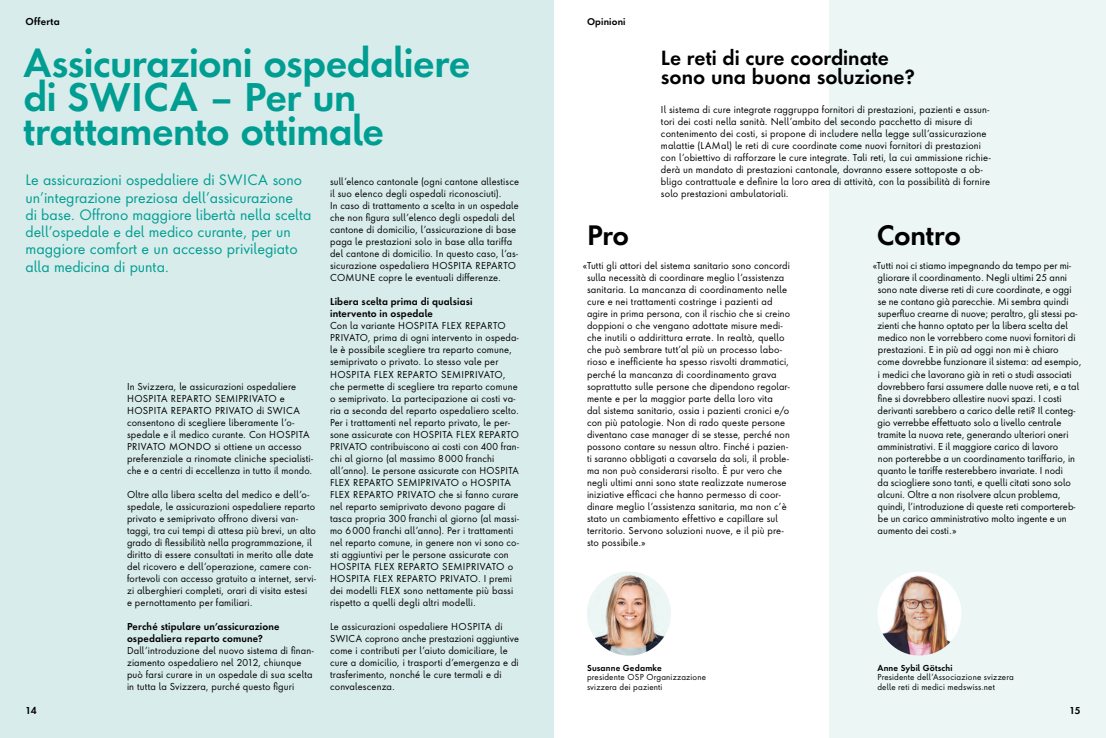
<style>
.page{position:relative;width:1106px;height:738px;background:#fff}
.page>*{position:absolute;margin:0;border:0;box-sizing:border-box;transform-origin:0 0}
.Headline_1_37pt{font:600 37px/34px "Futura Next";letter-spacing:-.015em;color:#009e92}
.Headline_1_37pt-2{font:600 26px "Futura Next";letter-spacing:-.015em;color:#000}
.Headline_2_19pt{font:600 19px/19px "Futura Next";letter-spacing:-.005em;color:#000}
.Lead_14pt_17_25pt{font:14px/17.2px "Futura Next";letter-spacing:-.005em;color:#009e92}
.Lauftext_9_3pt_12pt{font:9.3px/12px "Futura Next";letter-spacing:.015em;color:#000}
.Zwischentitel_B_9_3pt_Semibold{font:600 9.3px/12px "Futura Next";letter-spacing:.015em;color:#000}
.Rubrikentitel_9_3pt{font:600 9.3px "Futura Next";letter-spacing:.02em;color:#000}
.Rubrikentitel_9_3pt-2{font:600 9px "Futura Next";letter-spacing:.015em;color:#000}
.Zwischentitel_Boxtext_8pt_9_5pt{font:8px/9.5px "Futura Next";letter-spacing:.02em;color:#000}
.s1{font-weight:600}
</style>
<div class="page">
<div style="left:0;top:0;width:553px;height:737px;background:#d8eceb"></div>
<div style="left:829px;top:0;width:277px;height:737px;background:#ecf6f5"></div>
<img style="left:587px;top:571px;width:84px;height:84px;border-radius:42px">
<img style="left:877px;top:571px;width:84px;height:84px;border-radius:42px">
<p class="Rubrikentitel_9_3pt" style="left:26px;top:15px;width:36px">Offerta</p>
<p class="Rubrikentitel_9_3pt-2" style="left:587px;top:15px;width:40px">Opinioni</p>
<p class="Headline_1_37pt" style="left:23px;top:46px;width:448px">Assicurazioni ospedaliere di SWICA – Per un trattamento ottimale</p>
<p class="Lead_14pt_17_25pt" style="left:26px;top:171px;width:287px">Le assicurazioni ospedaliere di SWICA sono un’integrazione preziosa dell’assicurazione<br>di base. Offrono maggiore libertà nella scelta dell’ospedale e del medico curante, per un maggiore comfort e un accesso privilegiato alla medicina di punta.</p>
<p class="Lauftext_9_3pt_12pt" style="left:127px;top:379px;width:188px">In Svizzera, le assicurazioni ospedaliere HOSPITA REPARTO SEMIPRIVATO e HOSPITA REPARTO PRIVATO di SWICA consentono di scegliere liberamente l’o&shy;spedale e il medico curante. Con HOSPITA PRIVATO MONDO si ottiene un accesso preferenziale a rinomate cliniche specialisti&shy;che e a centri di eccellenza in tutto il mondo.</p>
<p class="Lauftext_9_3pt_12pt" style="left:127px;top:487px;width:190px">Oltre alla libera scelta del medico e dell’o&shy;spedale, le assicurazioni ospedaliere reparto privato e semiprivato offrono diversi van&shy;taggi, tra cui tempi di attesa più brevi, un alto grado di flessibilità nella programmazione, il diritto di essere consultati in merito alle date del ricovero e dell’operazione, camere con&shy;fortevoli con accesso gratuito a internet, servi&shy;zi alberghieri completi, orari di visita estesi<br>e pernottamento per familiari.</p>
<p class="Zwischentitel_B_9_3pt_Semibold" style="left:127px;top:619px;width:154px">Perché stipulare un’assicurazione ospedaliera reparto comune?</p>
<p class="Lauftext_9_3pt_12pt" style="left:127px;top:643px;width:188px">Dall’introduzione del nuovo sistema di finan&shy;ziamento ospedaliero nel 2012, chiunque può farsi curare in un ospedale di sua scelta in tutta la Svizzera, purché questo figuri</p>
<p class="Lauftext_9_3pt_12pt" style="left:330px;top:175px;width:190px">sull’elenco cantonale (ogni cantone allestisce il suo elenco degli ospedali riconosciuti).<br>In caso di trattamento a scelta in un ospedale che non figura sull’elenco degli ospedali del cantone di domicilio, l’assicurazione di base paga le prestazioni solo in base alla tariffa del cantone di domicilio. In questo caso, l’as&shy;sicurazione ospedaliera HOSPITA REPARTO COMUNE copre le eventuali differenze.</p>
<p class="Zwischentitel_B_9_3pt_Semibold" style="left:330px;top:295px;width:144px">Libera scelta prima di qualsiasi intervento in ospedale</p>
<p class="Lauftext_9_3pt_12pt" style="left:330px;top:319px;width:190px">Con la variante HOSPITA FLEX REPARTO PRIVATO, prima di ogni intervento in ospeda&shy;le è possibile scegliere tra reparto comune, semiprivato o privato. Lo stesso vale per HOSPITA FLEX REPARTO SEMIPRIVATO, che permette di scegliere tra reparto comune o semiprivato. La partecipazione ai costi va&shy;ria a seconda del reparto ospedaliero scelto.<br>Per i trattamenti nel reparto privato, le per&shy;sone assicurate con HOSPITA FLEX REPARTO PRIVATO contribuiscono ai costi con 400 fran&shy;chi al giorno (al massimo 8000 franchi all’anno). Le persone assicurate con HOSPITA FLEX REPARTO SEMIPRIVATO o HOSPITA FLEX REPARTO PRIVATO che si fanno curare nel reparto semiprivato devono pagare di tasca propria 300 franchi al giorno (al massi&shy;mo 6000 franchi all’anno). Per i trattamenti nel reparto comune, in genere non vi sono co&shy;sti aggiuntivi per le persone assicurate con HOSPITA FLEX REPARTO SEMIPRIVATO o HOSPITA FLEX REPARTO PRIVATO. I premi dei modelli FLEX sono nettamente più bassi rispetto a quelli degli altri modelli.</p>
<p class="Lauftext_9_3pt_12pt" style="left:330px;top:619px;width:190px">Le assicurazioni ospedaliere HOSPITA di SWICA coprono anche prestazioni aggiuntive come i contributi per l’aiuto domiciliare, le cure a domicilio, i trasporti d’emergenza e di trasferimento, nonché le cure termali e di convalescenza.</p>
<p class="Headline_2_19pt" style="left:661px;top:48px;width:255px">Le reti di cure coordinate sono una buona soluzione?</p>
<p class="Lauftext_9_3pt_12pt" style="left:661px;top:103px;width:331px">Il sistema di cure integrate raggruppa fornitori di prestazioni, pazienti e assun&shy;tori dei costi nella sanità. Nell’ambito del secondo pacchetto di misure di contenimento dei costi, si propone di includere nella legge sull’assicurazione malattie (LAMal) le reti di cure coordinate come nuovi fornitori di prestazioni con l’obiettivo di rafforzare le cure integrate. Tali reti, la cui ammissione richie&shy;derà un mandato di prestazioni cantonale, dovranno essere sottoposte a ob&shy;bligo contrattuale e definire la loro area di attività, con la possibilità di fornire solo prestazioni ambulatoriali.</p>
<p class="Headline_1_37pt-2" style="left:877px;top:218px;width:86px">Contro</p>
<p class="Lauftext_9_3pt_12pt" style="left:877px;top:259px;width:206px;text-indent:-5px">«Tutti noi ci stiamo impegnando da tempo per mi&shy;gliorare il coordinamento. Negli ultimi 25 anni sono nate diverse reti di cure coordinate, e oggi se ne contano già parecchie. Mi sembra quindi superfluo crearne di nuove; peraltro, gli stessi pa&shy;zienti che hanno optato per la libera scelta del medico non le vorrebbero come nuovi fornitori di prestazioni. E in più ad oggi non mi è chiaro come dovrebbe funzionare il sistema: ad esempio, i medici che lavorano già in reti o studi associati dovrebbero farsi assumere dalle nuove reti, e a tal fine si dovrebbero allestire nuovi spazi. I costi derivanti sarebbero a carico delle reti? Il conteg&shy;gio verrebbe effettuato solo a livello centrale tramite la nuova rete, generando ulteriori oneri amministrativi. E il maggiore carico di lavoro<br>non porterebbe a un coordinamento tariffario, in quanto le tariffe resterebbero invariate. I nodi<br>da sciogliere sono tanti, e quelli citati sono solo alcuni. Oltre a non risolvere alcun problema, quindi, l’introduzione di queste reti comportereb&shy;be un carico amministrativo molto ingente e un aumento dei costi.»</p>
<p class="Headline_1_37pt-2" style="left:587px;top:218px;width:44px">Pro</p>
<p class="Lauftext_9_3pt_12pt" style="left:587px;top:259px;width:204px;text-indent:-4px">«Tutti gli attori del sistema sanitario sono concordi sulla necessità di coordinare meglio l’assistenza sanitaria. La mancanza di coordinamento nelle cure e nei trattamenti costringe i pazienti ad agire in prima persona, con il rischio che si creino doppioni o che vengano adottate misure medi&shy;che inutili o addirittura errate. In realtà, quello che può sembrare tutt’al più un processo labo&shy;rioso e inefficiente ha spesso risvolti drammatici, perché la mancanza di coordinamento grava soprattutto sulle persone che dipendono regolar&shy;mente e per la maggior parte della loro vita<br>dal sistema sanitario, ossia i pazienti cronici e/o con più patologie. Non di rado queste persone diventano case manager di se stesse, perché non possono contare su nessun altro. Finché i pazien&shy;ti saranno obbligati a cavarsela da soli, il proble&shy;ma non può considerarsi risolto. È pur vero che negli ultimi anni sono state realizzate numerose iniziative efficaci che hanno permesso di coor&shy;dinare meglio l’assistenza sanitaria, ma non c’è stato un cambiamento effettivo e capillare sul territorio. Servono soluzioni nuove, e il più pre&shy;sto possibile.»</p>
<p class="Zwischentitel_Boxtext_8pt_9_5pt" style="left:587px;top:662px;width:121px"><span class="s1">Susanne Gedamke<br></span>presidente OSP Organizzazione svizzera dei pazienti</p>
<p class="Zwischentitel_Boxtext_8pt_9_5pt" style="left:877px;top:662px;width:138px"><span class="s1">Anne Sybil Götschi<br></span>Presidente dell’Associazione svizzera delle reti di medici medswiss.net</p>
<p class="Zwischentitel_B_9_3pt_Semibold" style="left:26px;top:703px;width:12px">14</p>
<p class="Zwischentitel_B_9_3pt_Semibold" style="left:1069px;top:703px;width:12px">15</p>
</div>
